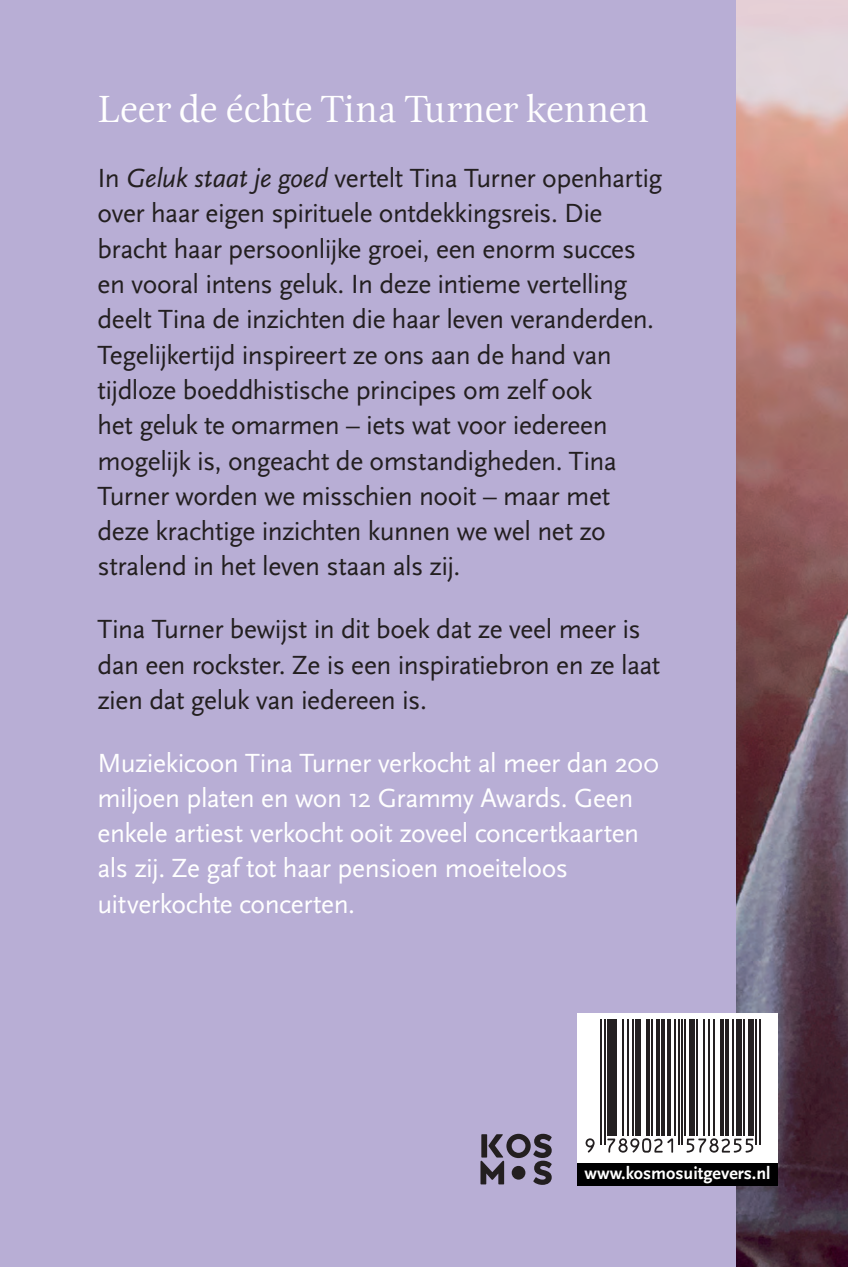
<style>
.page{position:relative;width:848px;height:1267px;background:#fff}
.page>*{position:absolute;margin:0;border:0;box-sizing:border-box;transform-origin:0 0}
.t1{font:39.2px "Esta";letter-spacing:-.01em;color:#fff}
.t2{font:27.4px/35.2px "Scala Sans OT";letter-spacing:-.02em;color:#231f20}
.t3{font:27.4px/35.2px "Scala Sans OT";letter-spacing:-.02em;color:#fff}
.t4{font:700 18px "Scala Sans OT";color:#fff}
.s1{font-style:italic}
</style>
<div class="page">
<div style="left:0;top:0;width:838px;height:1266px;background:#b8aed5"></div>
<img style="left:736px;top:0;width:111px;height:1266px">
<div style="left:577px;top:1162px;width:200px;height:23px;background:#000001"></div>
<svg style="left:577px;top:1012px;width:200px;height:150px;background:#dddcdd"></svg>
<svg style="left:585px;top:1138px;width:9px;height:14px"></svg>
<hr style="left:600px;top:1019px;width:2px;height:125px;background:#231f20">
<hr style="left:603px;top:1019px;width:2px;height:125px;background:#231f20">
<div style="left:606px;top:1019px;width:6px;height:116px;background:#231f20"></div>
<hr style="left:613px;top:1019px;width:4px;height:116px;background:#231f20">
<hr style="left:622px;top:1019px;width:1px;height:116px;background:#231f20">
<hr style="left:627px;top:1019px;width:2px;height:116px;background:#231f20">
<hr style="left:632px;top:1019px;width:2px;height:116px;background:#231f20">
<div style="left:635px;top:1019px;width:5px;height:116px;background:#231f20"></div>
<svg style="left:645px;top:1019px;width:4px;height:116px"></svg>
<hr style="left:650px;top:1019px;width:2px;height:116px;background:#231f20">
<svg style="left:655px;top:1019px;width:4px;height:116px"></svg>
<svg style="left:660px;top:1019px;width:4px;height:116px"></svg>
<svg style="left:607px;top:1138px;width:66px;height:14px"></svg>
<hr style="left:667px;top:1019px;width:4px;height:116px;background:#231f20">
<hr style="left:674px;top:1019px;width:2px;height:116px;background:#231f20">
<hr style="left:677px;top:1019px;width:2px;height:125px;background:#231f20">
<hr style="left:681px;top:1019px;width:1px;height:125px;background:#231f20">
<hr style="left:684px;top:1019px;width:2px;height:116px;background:#231f20">
<div style="left:689px;top:1019px;width:5px;height:116px;background:#231f20"></div>
<hr style="left:696px;top:1019px;width:1px;height:116px;background:#231f20">
<hr style="left:703px;top:1019px;width:1px;height:116px;background:#231f20">
<hr style="left:708px;top:1019px;width:1px;height:116px;background:#231f20">
<hr style="left:713px;top:1019px;width:1px;height:116px;background:#231f20">
<svg style="left:719px;top:1019px;width:4px;height:116px"></svg>
<svg style="left:724px;top:1019px;width:4px;height:116px"></svg>
<hr style="left:731px;top:1019px;width:2px;height:116px;background:#231f20">
<div style="left:736px;top:1019px;width:5px;height:116px;background:#231f20"></div>
<svg style="left:686px;top:1138px;width:67px;height:14px"></svg>
<hr style="left:743px;top:1019px;width:2px;height:116px;background:#231f20">
<div style="left:748px;top:1019px;width:5px;height:116px;background:#231f20"></div>
<hr style="left:755px;top:1019px;width:1px;height:125px;background:#231f20">
<hr style="left:758px;top:1019px;width:2px;height:125px;background:#231f20">
<svg style="left:480px;top:1133px;width:71px;height:51px"></svg>
<div style="left:511px;top:1165px;width:14px;height:14px;background:#231f20;border-radius:50%"></div>
<h1 class="t1" style="left:97px;top:87px;width:553px">Leer de échte Tina Turner kennen</h1>
<p class="t2" style="left:97px;top:161px;width:566px">In <span class="s1">Geluk staat je goed</span> vertelt Tina Turner openhartig over haar eigen spirituele ontdekkingsreis. Die bracht haar persoonlijke groei, een enorm succes en vooral intens geluk. In deze intieme vertelling deelt Tina de inzichten die haar leven veranderden.<br>Tegelijkertijd inspireert ze ons aan de hand van tijdloze boeddhistische principes om zelf ook<br>het geluk te omarmen – iets wat voor iedereen mogelijk is, ongeacht de omstandigheden. Tina Turner worden we misschien nooit – maar met deze krachtige inzichten kunnen we wel net zo stralend in het leven staan als zij.</p>
<p class="t2" style="left:97px;top:612px;width:564px">Tina Turner bewijst in dit boek dat ze veel meer is dan een rockster. Ze is een inspiratiebron en ze laat zien dat geluk van iedereen is.</p>
<p class="t3" style="left:97px;top:745px;width:563px">Muziekicoon Tina Turner verkocht al meer dan 200 miljoen platen en won 12 Grammy Awards. Geen enkele artiest verkocht ooit zoveel concertkaarten als zij. Ze gaf tot haar pensioen moeiteloos uitverkochte concerten.</p>
<p class="t4" style="left:584px;top:1162px;width:187px">www.kosmosuitgevers.nl</p>
</div>
